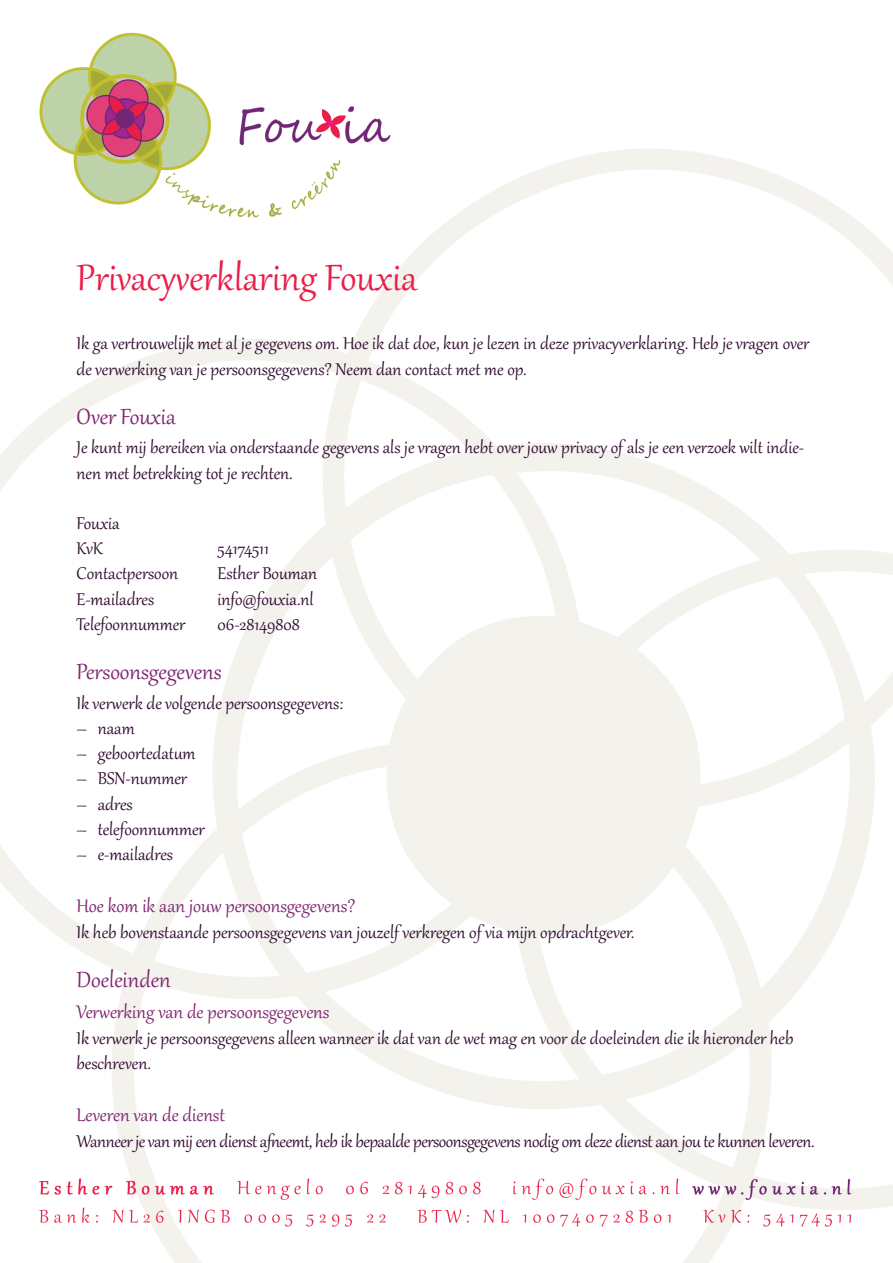
<style>
.page{position:relative;width:893px;height:1263px;background:#fff}
.page>*{position:absolute;margin:0;border:0;box-sizing:border-box;transform-origin:0 0}
.TItel{font:45px "Gabriola";color:#eb1d49}
.Kop_1{font:27px "Gabriola";color:#7f2470}
.Kop_2{font:22.5px "Gabriola";color:#7f2470}
.t1{font:21px/25.2px "Gabriola";color:#300c30}
.t2{font:21px "Gabriola";letter-spacing:-.02em;color:#300c30}
</style>
<div class="page">
<img style="left:0;top:32px;width:893px;height:1231px">
<p class="TItel" style="left:77px;top:248px;width:342px">Privacyverklaring Fouxia</p>
<p class="t1" style="left:77px;top:330px;width:734px">Ik ga vertrouwelijk met al je gegevens om. Hoe ik dat doe, kun je lezen in deze privacyverklaring. Heb je vragen over de verwerking van je persoonsgegevens? Neem dan contact met me op.</p>
<p class="Kop_1" style="left:77px;top:399px;width:101px">Over Fouxia</p>
<p class="t1" style="left:77px;top:434px;width:729px">Je kunt mij bereiken via onderstaande gegevens als je vragen hebt over jouw privacy of als je een verzoek wilt indie&shy;nen met betrekking tot je rechten.</p>
<p class="t1" style="left:77px;top:509px;width:45px">Fouxia</p>
<p class="t1" style="left:77px;top:534px;width:28px">KvK</p>
<p class="t1" style="left:218px;top:534px;width:53px">54174511</p>
<p class="t1" style="left:77px;top:560px;width:103px">Contactpersoon</p>
<p class="t1" style="left:218px;top:560px;width:101px">Esther Bouman</p>
<p class="t1" style="left:77px;top:585px;width:79px">E-mailadres</p>
<p class="t1" style="left:218px;top:585px;width:98px">info@fouxia.nl</p>
<p class="t1" style="left:77px;top:610px;width:110px">Telefoonnummer</p>
<p class="t1" style="left:218px;top:610px;width:84px">06-28149808</p>
<p class="Kop_1" style="left:77px;top:654px;width:147px">Persoonsgegevens</p>
<p class="t1" style="left:77px;top:689px;width:268px">Ik verwerk de volgende persoonsgegevens:</p>
<p class="t1" style="left:77px;top:714px;width:60px">– naam</p>
<p class="t1" style="left:77px;top:739px;width:121px">– geboortedatum</p>
<p class="t1" style="left:77px;top:764px;width:112px">– BSN-nummer</p>
<p class="t1" style="left:77px;top:790px;width:58px">– adres</p>
<p class="t1" style="left:77px;top:815px;width:130px">– telefoonnummer</p>
<p class="t1" style="left:77px;top:840px;width:98px">– e-mailadres</p>
<p class="Kop_2" style="left:77px;top:891px;width:280px">Hoe kom ik aan jouw persoonsgegevens?</p>
<p class="t1" style="left:77px;top:918px;width:559px">Ik heb bovenstaande persoonsgegevens van jouzelf verkregen of via mijn opdrachtgever.</p>
<p class="Kop_1" style="left:77px;top:962px;width:96px">Doeleinden</p>
<p class="Kop_2" style="left:77px;top:997px;width:254px">Verwerking van de persoonsgegevens</p>
<p class="t1" style="left:77px;top:1024px;width:718px">Ik verwerk je persoonsgegevens alleen wanneer ik dat van de wet mag en voor de doeleinden die ik hieronder heb beschreven.</p>
<p class="Kop_2" style="left:77px;top:1100px;width:150px">Leveren van de dienst</p>
<p class="t2" style="left:77px;top:1127px;width:739px">Wanneer je van mij een dienst afneemt, heb ik bepaalde persoonsgegevens nodig om deze dienst aan jou te kunnen leveren.</p>
</div>
